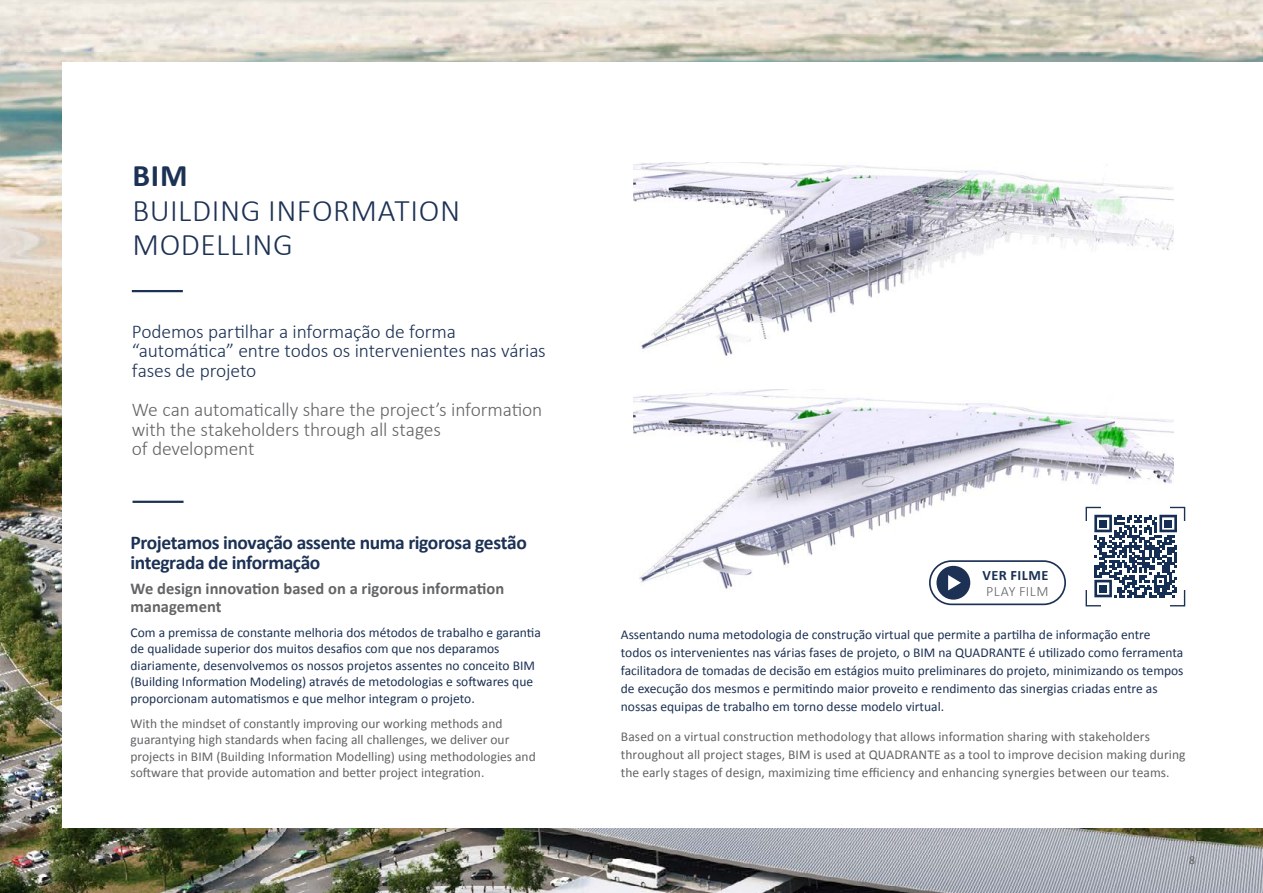
<style>
.page{position:relative;width:1263px;height:893px;background:#fff}
.page>*{position:absolute;margin:0;border:0;box-sizing:border-box;transform-origin:0 0}
.t1{font:300 31.5px/34.5px "Calibri";letter-spacing:.02em;color:#1c3154}
.t2{font:700 31.5px "Calibri";color:#1c3154}
.t3{font:300 19.5px/19.5px "Calibri";letter-spacing:-.01em;color:#1c3154}
.t4{font:300 19.5px/19.5px "Calibri";letter-spacing:-.01em;color:#636466}
.t5{font:700 19.5px/19.5px "Calibri";letter-spacing:-.025em;color:#1c3154}
.t6{font:700 16.5px/18px "Calibri";color:#636466}
.t7{font:700 14.25px "Calibri";letter-spacing:.04em;color:#1c3154}
.t8{font:300 14.25px "Calibri";letter-spacing:.025em;color:#636466}
.t9{font:13.5px/16.5px "Calibri";color:#1c3154}
.t10{font:13.5px/16.5px "Calibri";color:#636466}
.t11{font:12px "Calibri";color:#636466}
</style>
<div class="page">
<img style="left:0;top:0;width:1263px;height:893px">
<div style="left:63px;top:63px;width:1200px;height:765px;background:#fff"></div>
<hr style="left:132px;top:290px;width:51px;height:2px;background:#1c3154">
<hr style="left:133px;top:501px;width:51px;height:2px;background:#1c3154">
<img style="left:634px;top:162px;width:539px;height:194px">
<img style="left:634px;top:390px;width:539px;height:217px">
<div style="left:1085px;top:507px;width:100px;height:99px;border:1px solid #1c3154"></div>
<div style="left:1083px;top:521px;width:7px;height:68px;background:#fff"></div>
<div style="left:1180px;top:521px;width:7px;height:68px;background:#fff"></div>
<div style="left:1101px;top:503px;width:69px;height:7px;background:#fff"></div>
<div style="left:1101px;top:602px;width:69px;height:7px;background:#fff"></div>
<div style="left:929px;top:560px;width:137px;height:45px;border:2px solid #1c3154;border-radius:22px"></div>
<div style="left:936px;top:566px;width:34px;height:34px;background:#1c3154;border-radius:50%"></div>
<svg style="left:948px;top:575px;width:13px;height:15px"></svg>
<div style="left:1089px;top:510px;width:93px;height:92px;background:#fff"></div>
<svg style="left:1094px;top:515px;width:83px;height:82px"></svg>
<div style="left:1099px;top:520px;width:8px;height:7px;background:#152e53"></div>
<div style="left:1164px;top:520px;width:8px;height:7px;background:#152e53"></div>
<div style="left:1099px;top:585px;width:8px;height:7px;background:#152e53"></div>
<h1 class="t2" style="left:132px;top:156px;width:57px">BIM</h1>
<h1 class="t1" style="left:132px;top:193px;width:329px">BUILDING INFORMATION<br>MODELLING</h1>
<h2 class="t3" style="left:132px;top:322px;width:415px">Podemos partilhar a informação de forma “automática” entre todos os intervenientes nas várias fases de projeto</h2>
<h2 class="t4" style="left:132px;top:400px;width:412px">We can automatically share the project’s information with the stakeholders through all stages<br>of development</h2>
<h2 class="t5" style="left:131px;top:532px;width:398px">Projetamos inovação assente numa rigorosa gestão integrada de informação</h2>
<p class="t6" style="left:131px;top:579px;width:375px">We design innovation based on a rigorous information management</p>
<p class="t9" style="left:131px;top:623px;width:412px">Com a premissa de constante melhoria dos métodos de trabalho e garantia de qualidade superior dos muitos desafios com que nos deparamos diariamente, desenvolvemos os nossos projetos assentes no conceito BIM (Building Information Modeling) através de metodologias e softwares que proporcionam automatismos e que melhor integram o projeto.</p>
<p class="t10" style="left:131px;top:714px;width:407px">With the mindset of constantly improving our working methods and guarantying high standards when facing all challenges, we deliver our projects in BIM (Building Information Modelling) using methodologies and software that provide automation and better project integration.</p>
<p class="t7" style="left:982px;top:567px;width:68px">VER FILME</p>
<p class="t8" style="left:986px;top:582px;width:64px">PLAY FILM</p>
<p class="t9" style="left:621px;top:624px;width:564px;line-height:18px">Assentando numa metodologia de construção virtual que permite a partilha de informação entre todos os intervenientes nas várias fases de projeto, o BIM na QUADRANTE é utilizado como ferramenta facilitadora de tomadas de decisão em estágios muito preliminares do projeto, minimizando os tempos de execução dos mesmos e permitindo maior proveito e rendimento das sinergias criadas entre as nossas equipas de trabalho em torno desse modelo virtual.</p>
<p class="t10" style="left:621px;top:727px;width:566px;line-height:18px">Based on a virtual construction methodology that allows information sharing with stakeholders throughout all project stages, BIM is used at QUADRANTE as a tool to improve decision making during the early stages of design, maximizing time efficiency and enhancing synergies between our teams.</p>
<p class="t11" style="left:1189px;top:853px;width:8px">8</p>
</div>
